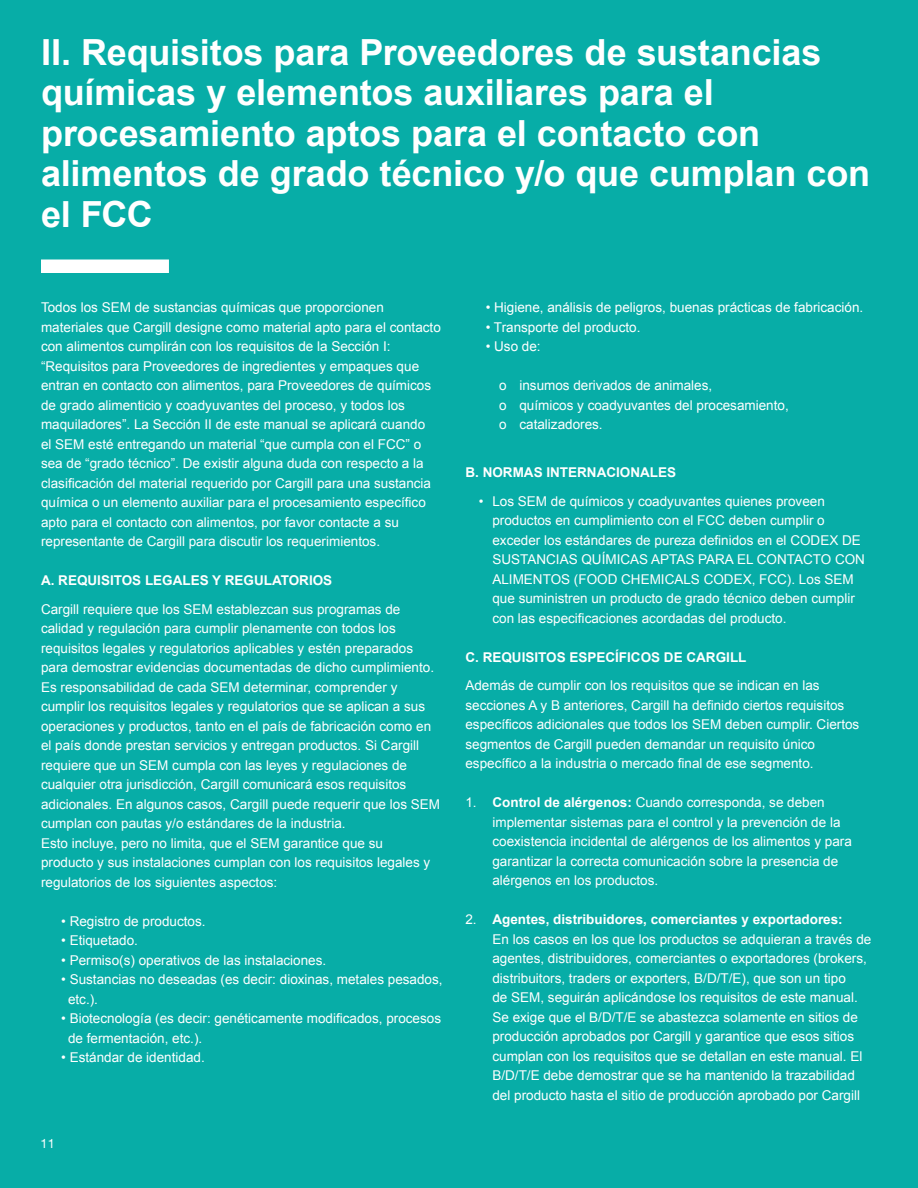
<style>
.page{position:relative;width:918px;height:1188px;background:#07ada7}
.page>*{position:absolute;margin:0;border:0;box-sizing:border-box;transform-origin:0 0}
.Headline_Level_3_24{font:700 36px/40.5px "Arial";letter-spacing:-.005em;color:#fff}
.Body_Large_10_13{font:13.5px/19.5px "Arial";color:#fff}
.Hanging_Indent_Body{font:13.5px/19.5px "Arial";color:#fff}
.Subhead_Level_1_10_1{font:700 13.5px "Arial";color:#fff}
.t1{font:12.75px "Helvetica Neue LT Std";color:#fff}
.s1{font-weight:700}
</style>
<div class="page">
<div style="left:41px;top:260px;width:128px;height:13px;background:#fff"></div>
<p class="Headline_Level_3_24" style="left:41px;top:33px;width:831px">II. Requisitos para Proveedores de sustancias químicas y elementos auxiliares para el procesamiento aptos para el contacto con alimentos de grado técnico y/o que cumplan con el FCC</p>
<p class="Body_Large_10_13" style="left:41px;top:298px;width:401px">Todos los SEM de sustancias químicas que proporcionen materiales que Cargill designe como material apto para el contacto con alimentos cumplirán con los requisitos de la Sección I: “Requisitos para Proveedores de ingredientes y empaques que entran en contacto con alimentos, para Proveedores de químicos de grado alimenticio y coadyuvantes del proceso, y todos los maquiladores”. La Sección II de este manual se aplicará cuando<br>el SEM esté entregando un material “que cumpla con el FCC” o sea de “grado técnico”. De existir alguna duda con respecto a la clasificación del material requerido por Cargill para una sustancia química o un elemento auxiliar para el procesamiento específico apto para el contacto con alimentos, por favor contacte a su representante de Cargill para discutir los requerimientos.</p>
<p class="Subhead_Level_1_10_1" style="left:41px;top:571px;width:293px">A. REQUISITOS LEGALES Y REGULATORIOS</p>
<p class="Body_Large_10_13" style="left:41px;top:599px;width:401px">Cargill requiere que los SEM establezcan sus programas de calidad y regulación para cumplir plenamente con todos los requisitos legales y regulatorios aplicables y estén preparados para demostrar evidencias documentadas de dicho cumplimiento.<br>Es responsabilidad de cada SEM determinar, comprender y cumplir los requisitos legales y regulatorios que se aplican a sus operaciones y productos, tanto en el país de fabricación como en el país donde prestan servicios y entregan productos. Si Cargill requiere que un SEM cumpla con las leyes y regulaciones de cualquier otra jurisdicción, Cargill comunicará esos requisitos adicionales. En algunos casos, Cargill puede requerir que los SEM cumplan con pautas y/o estándares de la industria.</p>
<p class="Body_Large_10_13" style="left:41px;top:833px;width:391px">Esto incluye, pero no limita, que el SEM garantice que su producto y sus instalaciones cumplan con los requisitos legales y regulatorios de los siguientes aspectos:</p>
<p class="Body_Large_10_13" style="left:61px;top:911px;width:146px">• Registro de productos.</p>
<p class="Body_Large_10_13" style="left:61px;top:931px;width:78px">• Etiquetado.</p>
<p class="Body_Large_10_13" style="left:61px;top:950px;width:267px">• Permiso(s) operativos de las instalaciones.</p>
<p class="Body_Large_10_13" style="left:68px;top:970px;width:376px;text-indent:-7px">• Sustancias no deseadas (es decir: dioxinas, metales pesados, etc.).</p>
<p class="Body_Large_10_13" style="left:68px;top:1009px;width:375px;text-indent:-7px">• Biotecnología (es decir: genéticamente modificados, procesos de fermentación, etc.).</p>
<p class="Body_Large_10_13" style="left:61px;top:1048px;width:145px">• Estándar de identidad.</p>
<p class="t1" style="left:40px;top:1135px;width:16px">11</p>
<p class="Body_Large_10_13" style="left:486px;top:298px;width:379px">• Higiene, análisis de peligros, buenas prácticas de fabricación.</p>
<p class="Body_Large_10_13" style="left:486px;top:317px;width:156px">• Transporte del producto.</p>
<p class="Body_Large_10_13" style="left:486px;top:337px;width:56px">• Uso de:</p>
<p class="Body_Large_10_13" style="left:499px;top:376px;width:215px">o insumos derivados de animales,</p>
<p class="Body_Large_10_13" style="left:499px;top:395px;width:291px">o químicos y coadyuvantes del procesamiento,</p>
<p class="Body_Large_10_13" style="left:499px;top:415px;width:105px">o catalizadores.</p>
<p class="Subhead_Level_1_10_1" style="left:465px;top:463px;width:212px">B. NORMAS INTERNACIONALES</p>
<p class="Body_Large_10_13" style="left:492px;top:491px;width:374px;text-indent:-14px">• Los SEM de químicos y coadyuvantes quienes proveen productos en cumplimiento con el FCC deben cumplir o exceder los estándares de pureza definidos en el CODEX DE SUSTANCIAS QUÍMICAS APTAS PARA EL CONTACTO CON ALIMENTOS (FOOD CHEMICALS CODEX, FCC). Los SEM que suministren un producto de grado técnico deben cumplir con las especificaciones acordadas del producto.</p>
<p class="Subhead_Level_1_10_1" style="left:465px;top:648px;width:283px">C. REQUISITOS ESPECÍFICOS DE CARGILL</p>
<p class="Body_Large_10_13" style="left:465px;top:676px;width:395px">Además de cumplir con los requisitos que se indican en las secciones A y B anteriores, Cargill ha definido ciertos requisitos específicos adicionales que todos los SEM deben cumplir. Ciertos segmentos de Cargill pueden demandar un requisito único específico a la industria o mercado final de ese segmento.</p>
<p class="Hanging_Indent_Body" style="left:492px;top:793px;width:361px;text-indent:-27px">1. <span class="s1">Control de alérgenos:</span> Cuando corresponda, se deben implementar sistemas para el control y la prevención de la coexistencia incidental de alérgenos de los alimentos y para garantizar la correcta comunicación sobre la presencia de alérgenos en los productos.</p>
<p class="Hanging_Indent_Body" style="left:492px;top:910px;width:380px;text-indent:-27px">2. <span class="s1">Agentes, distribuidores, comerciantes y exportadores:<br></span>En los casos en los que los productos se adquieran a través de agentes, distribuidores, comerciantes o exportadores (brokers, distribuitors, traders or exporters, B/D/T/E), que son un tipo<br>de SEM, seguirán aplicándose los requisitos de este manual.<br>Se exige que el B/D/T/E se abastezca solamente en sitios de producción aprobados por Cargill y garantice que esos sitios cumplan con los requisitos que se detallan en este manual. El B/D/T/E debe demostrar que se ha mantenido la trazabilidad del producto hasta el sitio de producción aprobado por Cargill</p>
</div>
